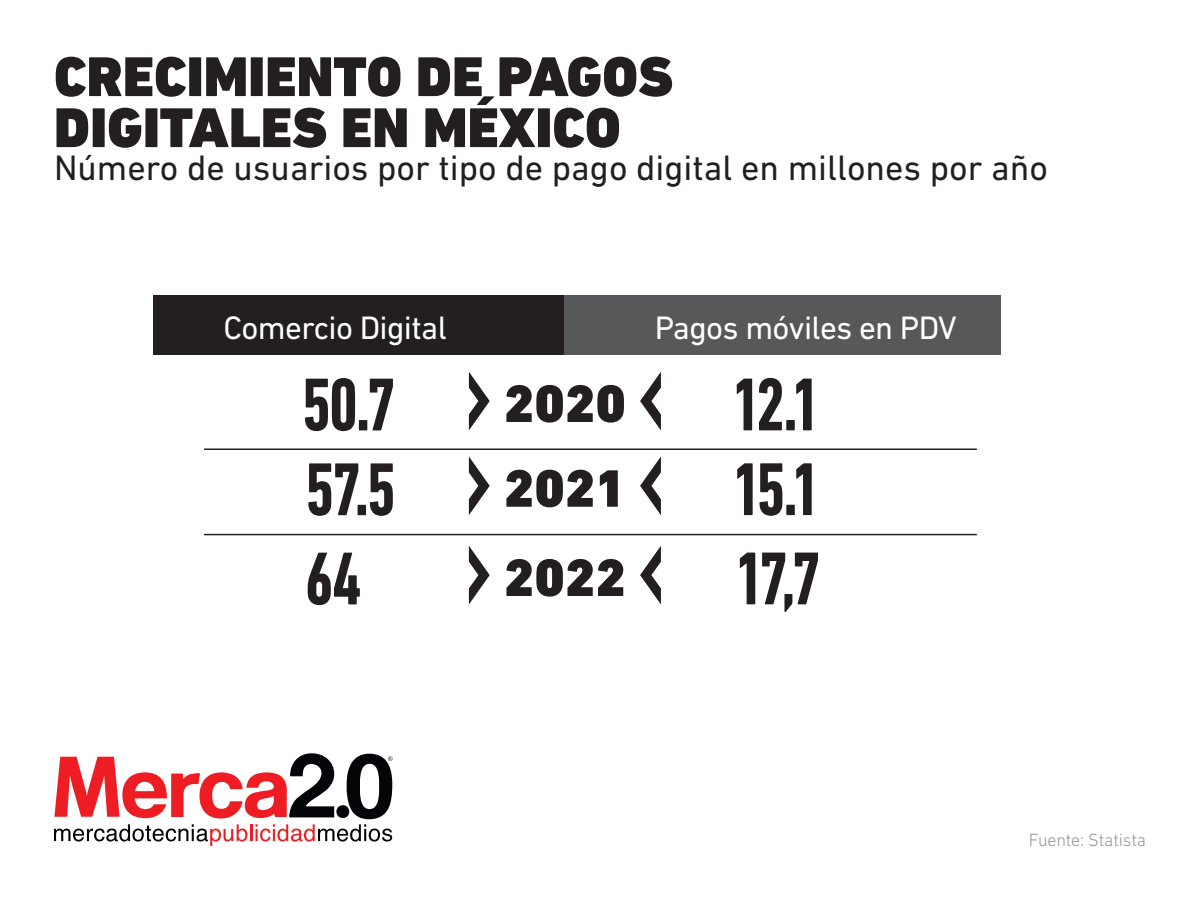
<style>
.page{position:relative;width:1200px;height:900px;background:#fff}
.page>*{position:absolute;margin:0;border:0;box-sizing:border-box;transform-origin:0 0}
.t1{font:700 condensed 76.2px/87px "DIN Next LT Pro";letter-spacing:-.05em;color:#231f20;text-align:justify;scale:.91 1}
.t2{font:900 57px/51px "DIN Next LT Pro";color:#231f20}
.t3{font:900 53.55px/84.8px "DIN Next LT Pro";color:#231f20}
.t4{font:36px "DIN Next LT Pro";color:#231f20}
.t5{font:33px "DIN Next LT Pro";letter-spacing:-.02em;color:#fff}
.t6{font:300 18px "DIN Next LT Pro";letter-spacing:-.01em;color:#939598}
</style>
<div class="page">
<svg style="left:54px;top:753px;width:338px;height:93px"></svg>
<div style="left:153px;top:296px;width:412px;height:59px;background:#231f20"></div>
<div style="left:565px;top:296px;width:436px;height:59px;background:#57585a"></div>
<svg style="left:469px;top:372px;width:21px;height:58px"></svg>
<svg style="left:469px;top:456px;width:21px;height:59px"></svg>
<svg style="left:469px;top:546px;width:21px;height:58px"></svg>
<svg style="left:640px;top:372px;width:21px;height:58px"></svg>
<svg style="left:640px;top:456px;width:21px;height:59px"></svg>
<svg style="left:640px;top:546px;width:21px;height:58px"></svg>
<hr style="left:204px;top:448px;width:773px;height:2px;background:#231f20">
<hr style="left:204px;top:534px;width:773px;height:1px;background:#231f20">
<h2 class="t2" style="left:54px;top:51px;width:621px">CRECIMIENTO DE PAGOS<br>DIGITALES EN MÉXICO</h2>
<p class="t4" style="left:54px;top:147px;width:996px">Número de usuarios por tipo de pago digital en millones por año</p>
<p class="t5" style="left:224px;top:308px;width:225px">Comercio Digital</p>
<p class="t5" style="left:655px;top:308px;width:303px">Pagos móviles en PDV</p>
<h1 class="t1" style="left:302px;top:361px;width:104px">50.7<br>57.5<br>64</h1>
<h1 class="t1" style="left:732px;top:361px;width:99px">12.1<br>15.1<br>17,7</h1>
<h3 class="t3" style="left:504px;top:361px;width:124px">2020<br>2021</h3>
<h3 class="t3" style="left:504px;top:535px;width:124px">2022</h3>
<p class="t6" style="left:1029px;top:830px;width:119px">Fuente: Statista</p>
</div>
